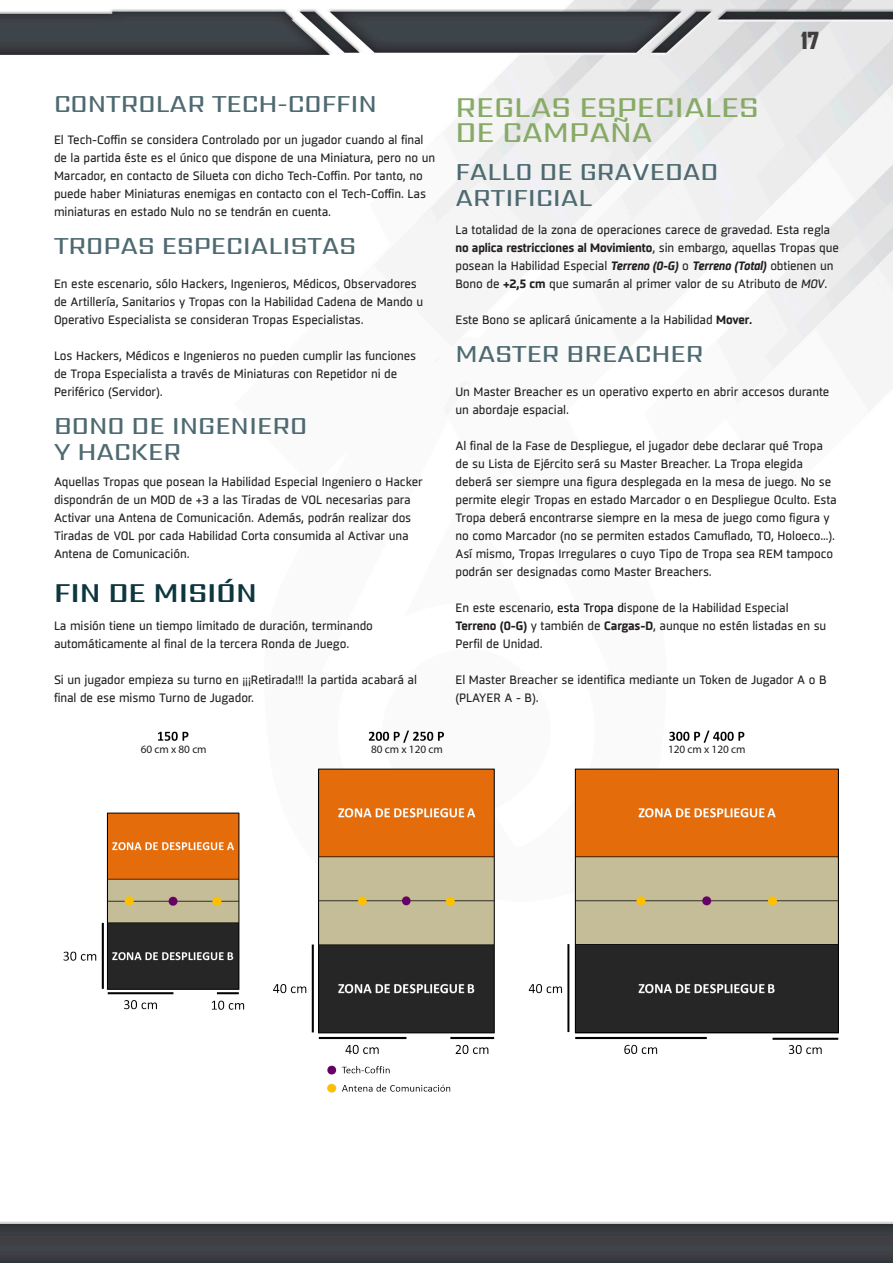
<style>
.page{position:relative;width:893px;height:1263px;background:#fff}
.page>*{position:absolute;margin:0;border:0;box-sizing:border-box;transform-origin:0 0}
.t1{font:500 30px/25.5px "Sarpanch";color:#87aa66}
.t2{font:600 28.5px "Sarpanch";color:#0e363f}
.t3{font:500 25.5px/25.5px "Sarpanch";color:#4e6a71}
.t4{font:900 22.5px "Agency FB";color:#403d3c}
.t5{font:12px/18px "Sisco";letter-spacing:-.01em;color:#231f20}
.t6{font:11.25px "Myriad Pro";letter-spacing:-.005em;color:#231f20}
.s1{font-weight:700}
.s2{font-weight:700;font-style:italic}
.s3{font-style:italic}
.s4{color:#000}
</style>
<div class="page">
<img style="left:0;top:0;width:893px;height:1263px">
<img style="left:53px;top:723px;width:786px;height:377px">
<h3 class="t3" style="left:54px;top:93px;width:325px">CONTROLAR TECH-COFFIN</h3>
<p class="t5" style="left:54px;top:131px;width:383px">El Tech-Coffin se considera Controlado por un jugador cuando al final de la partida éste es el único que dispone de una Miniatura, pero no un Marcador, en contacto de Silueta con dicho Tech-Coffin. Por tanto, no puede haber Miniaturas enemigas en contacto con el Tech-Coffin. Las miniaturas en estado Nulo no se tendrán en cuenta.</p>
<h3 class="t3" style="left:54px;top:235px;width:304px">TROPAS ESPECIALISTAS</h3>
<p class="t5" style="left:54px;top:275px;width:371px">En este escenario, sólo Hackers, Ingenieros, Médicos, Observadores de Artillería, Sanitarios y Tropas con la Habilidad Cadena de Mando u<br>Operativo Especialista se consideran Tropas Especialistas.</p>
<p class="t5" style="left:54px;top:347px;width:364px">Los Hackers, Médicos e Ingenieros no pueden cumplir las funciones de Tropa Especialista a través de Miniaturas con Repetidor ni de<br>Periférico (Servidor).</p>
<h3 class="t3" style="left:54px;top:415px;width:255px">BONO DE INGENIERO<br>Y HACKER</h3>
<p class="t5" style="left:54px;top:473px;width:370px">Aquellas Tropas que posean la Habilidad Especial Ingeniero o Hacker dispondrán de un MOD de +3 a las Tiradas de VOL necesarias para Activar una Antena de Comunicación. Además, podrán realizar dos Tiradas de VOL por cada Habilidad Corta consumida al Activar una Antena de Comunicación.</p>
<h2 class="t2" style="left:54px;top:574px;width:204px">FIN DE MISIÓN</h2>
<p class="t5" style="left:54px;top:617px;width:320px">La misión tiene un tiempo limitado de duración, terminando automáticamente al final de la tercera Ronda de Juego.</p>
<p class="t5" style="left:54px;top:671px;width:364px">Si un jugador empieza su turno en ¡¡¡Retirada!!! la partida acabará al final de ese mismo Turno de Jugador.</p>
<h3 class="t4" style="left:801px;top:28px;width:19px">17</h3>
<h1 class="t1" style="left:455px;top:96px;width:305px">REGLAS ESPECIALES<br>DE CAMPAÑA</h1>
<h3 class="t3" style="left:455px;top:161px;width:264px">FALLO DE GRAVEDAD<br>ARTIFICIAL</h3>
<p class="t5" style="left:455px;top:221px;width:385px">La totalidad de la zona de operaciones carece de gravedad. Esta regla <span class="s1">no aplica restricciones al Movimiento</span>, sin embargo, aquellas Tropas que posean la Habilidad Especial <span class="s2">Terreno (0-G)</span> o <span class="s2">Terreno (Total)</span> obtienen un Bono de <span class="s1">+2,5 cm</span> que sumarán al primer valor de su Atributo de <span class="s3">MOV</span>.</p>
<p class="t5" style="left:455px;top:311px;width:298px">Este Bono se aplicará únicamente a la Habilidad <span class="s1">Mover</span><span class="s2">.</span></p>
<h3 class="t3" style="left:455px;top:343px;width:249px">MASTER BREACHER</h3>
<p class="t5" style="left:455px;top:383px;width:376px">Un Master Breacher es un operativo experto en abrir accesos durante un abordaje espacial.</p>
<p class="t5" style="left:455px;top:437px;width:383px">Al final de la Fase de Despliegue, el jugador debe declarar qué Tropa de su Lista de Ejército será su Master Breacher. La Tropa elegida deberá ser siempre una figura desplegada en la mesa de juego. No se permite elegir Tropas en estado Marcador o en Despliegue Oculto. Esta Tropa deberá encontrarse siempre en la mesa de juego como figura y no como Marcador (no se permiten estados Camuflado, TO, Holoeco…).<br>Así mismo, Tropas Irregulares o cuyo Tipo de Tropa sea REM tampoco podrán ser designadas como Master Breachers.</p>
<p class="t5" style="left:455px;top:599px;width:372px">En este escenario, <span class="s4">esta Tropa d</span>ispone de la Habilidad Especial<br><span class="s1">Terreno (0-G)</span> y también de <span class="s1">Cargas-D</span>, aunque no estén listadas en su<br>Perfil de Unidad.</p>
<p class="t5" style="left:455px;top:671px;width:373px">El Master Breacher se identifica mediante un Token de Jugador A o B (PLAYER A - B).</p>
<p class="t6" style="left:141px;top:743px;width:68px">60 cm x 80 cm</p>
<p class="t6" style="left:371px;top:743px;width:73px">80 cm x 120 cm</p>
<p class="t6" style="left:668px;top:743px;width:79px">120 cm x 120 cm</p>
</div>
